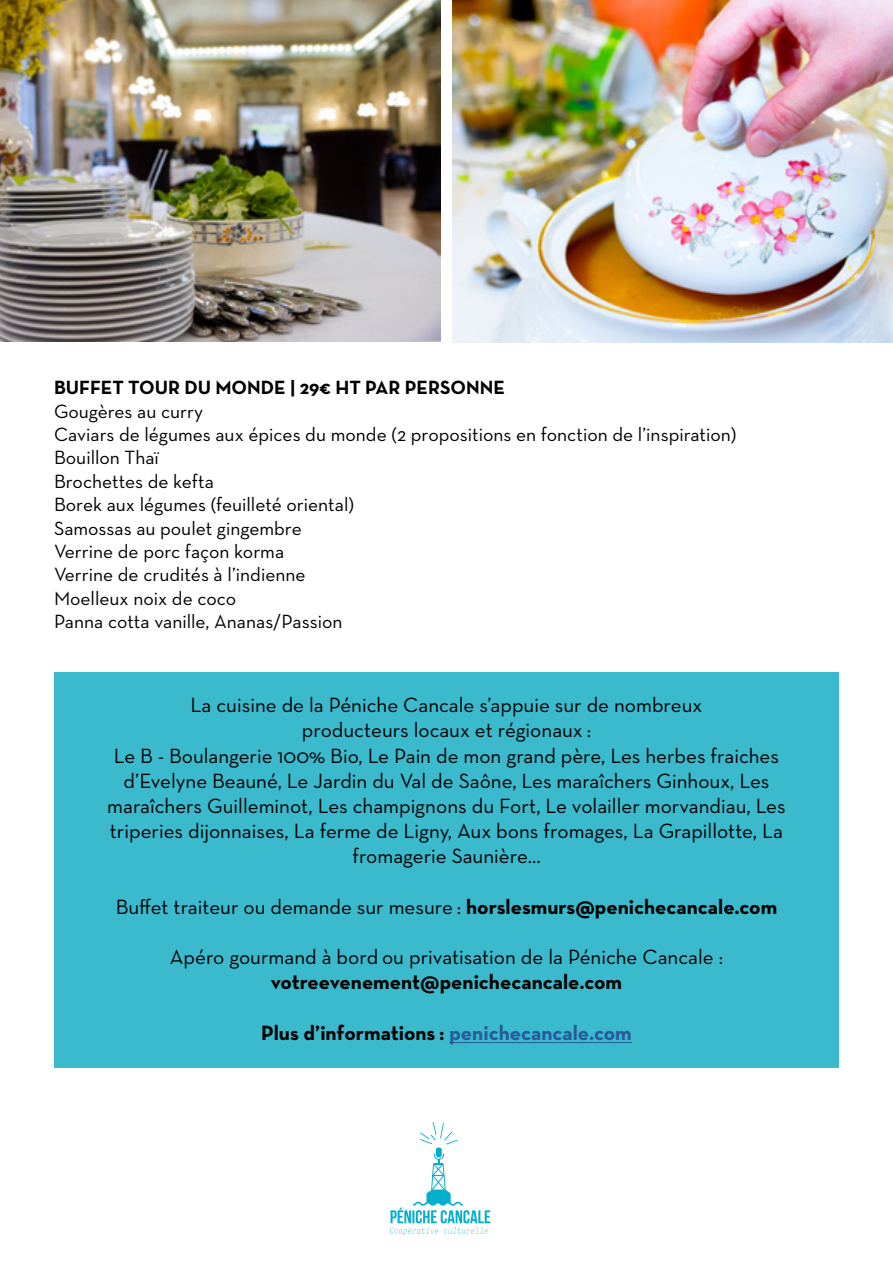
<style>
.page{position:relative;width:893px;height:1263px;background:#fff}
.page>*{position:absolute;margin:0;border:0;box-sizing:border-box;transform-origin:0 0}
.t1{font:21px/25.2px "Neutra Text";color:#000;text-align:center}
.t2{font:700 21px "Neutra Text";color:#000}
.t3{font:19.5px/23.4px "Neutra Text";color:#000}
.t4{font:700 19.5px "Neutra Text";color:#000}
.s1{font-weight:700}
.s2{color:#275b9b}
</style>
<div class="page">
<img style="left:0;top:0;width:440px;height:341px">
<img style="left:453px;top:0;width:440px;height:342px">
<div style="left:54px;top:672px;width:785px;height:395px;background:#3abacc"></div>
<hr style="left:449px;top:1042px;width:183px;height:1px;background:#275b9b">
<svg style="left:390px;top:1122px;width:100px;height:113px"></svg>
<p class="t4" style="left:54px;top:375px;width:453px">BUFFET TOUR DU MONDE | 29€ HT PAR PERSONNE</p>
<p class="t3" style="left:54px;top:399px;width:684px">Gougères au curry<br>Caviars de légumes aux épices du monde (2 propositions en fonction de l’inspiration)<br>Bouillon Thaï<br>Brochettes de kefta<br>Borek aux légumes (feuilleté oriental)<br>Samossas au poulet gingembre<br>Verrine de porc façon korma<br>Verrine de crudités à l’indienne<br>Moelleux noix de coco<br>Panna cotta vanille, Ananas/Passion</p>
<p class="t1" style="left:107px;top:692px;width:680px">La cuisine de la Péniche Cancale s’appuie sur de nombreux<br>producteurs locaux et régionaux :<br>Le B - Boulangerie 100% Bio, Le Pain de mon grand père, Les herbes fraiches d’Evelyne Beauné, Le Jardin du Val de Saône, Les maraîchers Ginhoux, Les maraîchers Guilleminot, Les champignons du Fort, Le volailler morvandiau, Les triperies dijonnaises, La ferme de Ligny, Aux bons fromages, La Grapillotte, La fromagerie Saunière…</p>
<p class="t1" style="left:116px;top:894px;width:663px">Buffet traiteur ou demande sur mesure : <span class="s1">horslesmurs@penichecancale.com</span></p>
<p class="t1" style="left:170px;top:944px;width:555px">Apéro gourmand à bord ou privatisation de la Péniche Cancale :</p>
<p class="t2" style="left:271px;top:969px;width:353px">votreevenement@penichecancale.com</p>
<p class="t2" style="left:261px;top:1019px;width:372px">Plus d’informations : <span class="s2">penichecancale.com</span></p>
</div>
